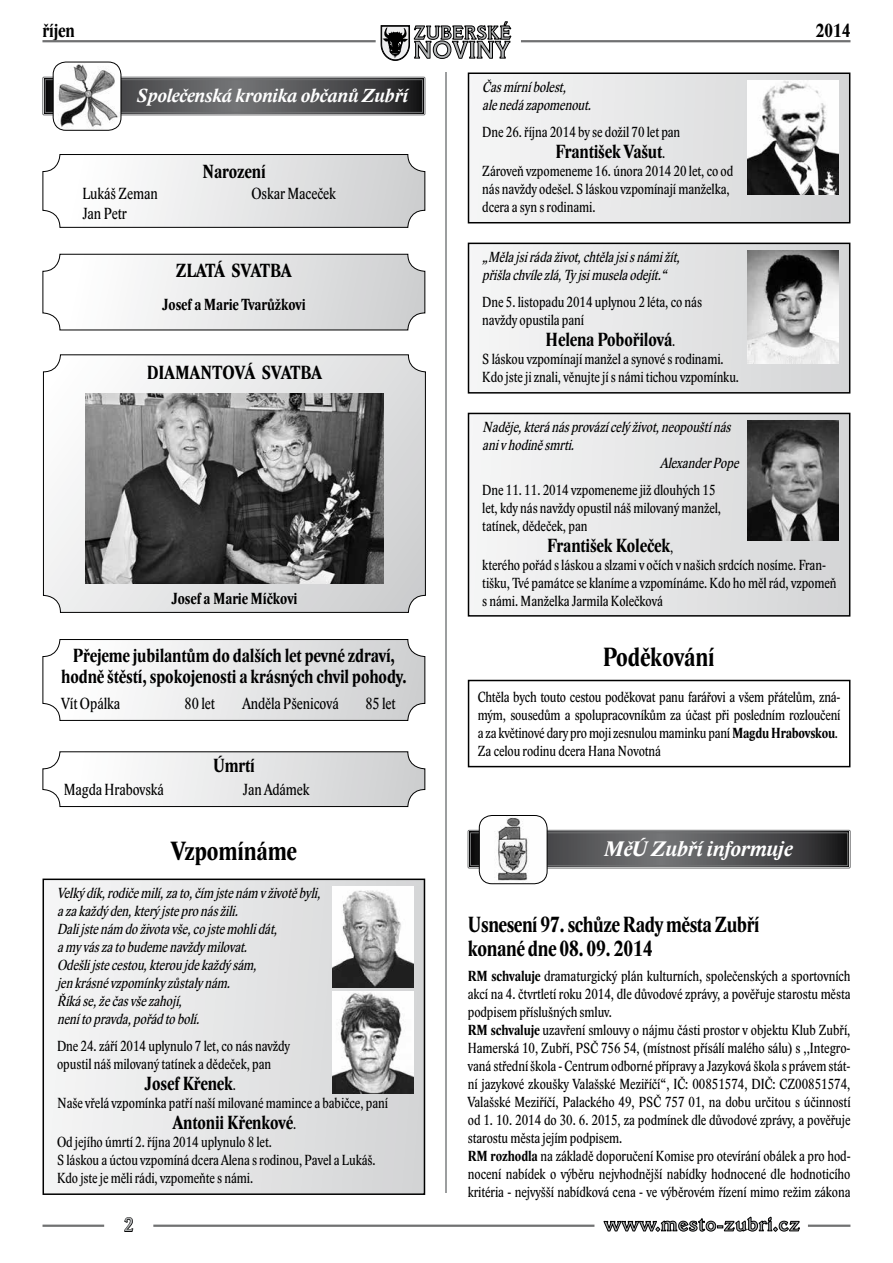
<style>
.page{position:relative;width:893px;height:1263px;background:#fff}
.page>*{position:absolute;margin:0;border:0;box-sizing:border-box;transform-origin:0 0}
.t1{font:700 27px "Lido STF Cond";color:#000}
.t2{font:700 23.55px "Veracruz CE";letter-spacing:.05em;color:#b1b3b4}
.t3{font:700 22.5px/24px "Lido STF Cond";letter-spacing:-.01em;color:#000}
.t4{font:italic 700 21.75px "Lido STFCE";color:#fff}
.t5{font:700 19.5px/21px "Lido STF Cond";color:#000;text-align:center}
.t6{font:italic 700 19.5px "Lido STFCE";color:#fff}
.t7{font:18.75px "Veracruz CE";color:#b1b3b4}
.t8{font:700 18.3px "Veracruz CE";letter-spacing:.05em;color:#b1b3b4}
.t9{font:16.5px/19.8px "Lido STF Cond";color:#000}
.t10{font:700 16.5px "Lido STF Cond";color:#000}
.t11{font:15px/18px "Lido STF Cond";color:#000}
.t12{font:italic 15px/18px "Lido STF Cond";color:#000}
.s1{font-weight:400;font-size:15px}
.s2{font-weight:700}
</style>
<div class="page">
<svg style="left:45px;top:641px;width:378px;height:78px"></svg>
<div style="left:43px;top:639px;width:382px;height:82px;border:1px solid #000;border-radius:17px"></div>
<svg style="left:45px;top:753px;width:378px;height:52px"></svg>
<div style="left:43px;top:751px;width:382px;height:56px;border:1px solid #000;border-radius:17px"></div>
<svg style="left:45px;top:156px;width:378px;height:70px"></svg>
<div style="left:43px;top:154px;width:382px;height:74px;border:1px solid #000;border-radius:17px"></div>
<svg style="left:45px;top:356px;width:379px;height:255px"></svg>
<div style="left:43px;top:354px;width:383px;height:259px;border:1px solid #000;border-radius:17px"></div>
<img style="left:86px;top:394px;width:297px;height:189px">
<div style="left:43px;top:879px;width:381px;height:315px;background:linear-gradient(to right,#f6f7f7,#d1d2d3)"></div>
<div style="left:43px;top:878px;width:382px;height:317px;border:2px solid #000"></div>
<img style="left:332px;top:886px;width:81px;height:102px">
<img style="left:332px;top:992px;width:81px;height:101px">
<div style="left:468px;top:73px;width:382px;height:150px;background:linear-gradient(to right,#f6f7f7,#d3d4d5)"></div>
<div style="left:468px;top:72px;width:382px;height:151px;border:2px solid #000"></div>
<div style="left:468px;top:243px;width:382px;height:150px;background:linear-gradient(to right,#f6f6f6,#d5d6d7)"></div>
<div style="left:468px;top:243px;width:382px;height:151px;border:2px solid #000"></div>
<div style="left:468px;top:413px;width:382px;height:203px;background:linear-gradient(to right,#f7f7f7,#d2d3d4)"></div>
<div style="left:468px;top:413px;width:382px;height:204px;border:2px solid #000"></div>
<img style="left:747px;top:81px;width:91px;height:114px">
<img style="left:747px;top:251px;width:91px;height:112px">
<img style="left:747px;top:421px;width:91px;height:119px">
<svg style="left:45px;top:256px;width:378px;height:72px"></svg>
<div style="left:43px;top:254px;width:382px;height:76px;border:1px solid #000;border-radius:17px"></div>
<div style="left:468px;top:680px;width:382px;height:87px;border:2px solid #000"></div>
<hr style="left:446px;top:72px;width:1px;height:1121px;background:#9c9e9f">
<svg style="left:124px;top:1217px;width:10px;height:15px"></svg>
<svg style="left:603px;top:1216px;width:197px;height:16px"></svg>
<hr style="left:153px;top:1224px;width:441px;height:3px;background:#707172">
<hr style="left:43px;top:1224px;width:61px;height:3px;background:#707172">
<hr style="left:808px;top:1224px;width:42px;height:3px;background:#707172">
<svg style="left:381px;top:21px;width:130px;height:39px"></svg>
<hr style="left:42px;top:40px;width:334px;height:2px;background:#707172">
<hr style="left:521px;top:40px;width:329px;height:2px;background:#707172">
<svg style="left:47px;top:81px;width:374px;height:30px;background:#515153"></svg>
<div style="left:43px;top:77px;width:382px;height:38px;border:1px solid #707172"></div>
<div style="left:45px;top:79px;width:378px;height:34px;border:1px solid #707172"></div>
<img style="left:53px;top:62px;width:68px;height:68px">
<div style="left:53px;top:62px;width:68px;height:69px;border:1px solid #000;border-radius:13px"></div>
<svg style="left:472px;top:834px;width:374px;height:30px;background:#515153"></svg>
<div style="left:468px;top:830px;width:382px;height:38px;border:1px solid #707172"></div>
<div style="left:470px;top:832px;width:378px;height:34px;border:1px solid #707172"></div>
<img style="left:479px;top:815px;width:68px;height:69px">
<div style="left:479px;top:815px;width:68px;height:69px;border:1px solid #000;border-radius:13px"></div>
<h3 class="t5" style="left:43px;top:20px;width:34px">říjen</h3>
<p class="t8" style="left:414px;top:22px;width:98px">ZUBERSKÉ</p>
<h2 class="t2" style="left:414px;top:35px;width:97px">NOVINY</h2>
<h3 class="t5" style="left:816px;top:20px;width:36px">2014</h3>
<h3 class="t6" style="left:137px;top:84px;width:272px">Společenská kronika občanů Zubří</h3>
<h3 class="t5" style="left:202px;top:162px;width:65px">Narození</h3>
<p class="t9" style="left:82px;top:184px;width:77px">Lukáš Zeman<br>Jan Petr</p>
<p class="t9" style="left:251px;top:184px;width:86px">Oskar Maceček</p>
<h3 class="t5" style="left:176px;top:261px;width:117px">ZLATÁ SVATBA</h3>
<p class="t10" style="left:162px;top:296px;width:145px">Josef a Marie Tvarůžkovi</p>
<h3 class="t5" style="left:147px;top:362px;width:177px">DIAMANTOVÁ SVATBA</h3>
<p class="t10" style="left:171px;top:590px;width:128px">Josef a Marie Míčkovi</p>
<h3 class="t5" style="left:61px;top:645px;width:347px">Přejeme jubilantům do dalších let pevné zdraví, hodně štěstí, spokojenosti a krásných chvil pohody.</h3>
<p class="t9" style="left:62px;top:693px;width:60px">Vít Opálka</p>
<p class="t9" style="left:185px;top:693px;width:32px">80 let</p>
<p class="t9" style="left:242px;top:693px;width:98px">Anděla Pšenicová</p>
<p class="t9" style="left:365px;top:693px;width:32px">85 let</p>
<h3 class="t5" style="left:213px;top:755px;width:43px">Úmrtí</h3>
<p class="t9" style="left:64px;top:780px;width:102px">Magda Hrabovská</p>
<p class="t9" style="left:243px;top:780px;width:68px">Jan Adámek</p>
<h1 class="t1" style="left:171px;top:837px;width:127px">Vzpomínáme</h1>
<p class="t12" style="left:57px;top:884px;width:268px">Velký dík,rodičemilí,zato,čím j stenám vživotěbyli, azakaždý den,který jstepronásžili.<br>Dalijstenám doživotavše,cojstemohlidát,<br>amy vászatobudemenavždy milovat.<br>Odešlijstecestou,kterou jdekaždý sám,<br>jen krásnévzpomínky zůstaly nám.<br>Říkáse,žečasvšezahoj í, nenítopravda,pořádtobolí.</p>
<p class="t11" style="left:57px;top:1037px;width:235px">Dne 24. září 2014 uplynulo 7 let, co nás navždy opustil náš milovaný tatínek a dědeček, pan</p>
<h3 class="t5" style="left:145px;top:1073px;width:93px">Josef Křenek<span class="s1">.</span></h3>
<p class="t11" style="left:57px;top:1094px;width:333px">Naše vřelá vzpomínka patří naší milované mamince a babičce, paní</p>
<h3 class="t5" style="left:173px;top:1112px;width:125px">Antonii Křenkové<span class="s1">.</span></h3>
<p class="t11" style="left:57px;top:1133px;width:320px">Od jejího úmrtí 2. října 2014 uplynulo 8 let.<br>S láskou a úctou vzpomíná dcera Alena s rodinou, Pavel a Lukáš.<br>Kdo jste je měli rádi, vzpomeňte s námi.</p>
<p class="t7" style="left:124px;top:1213px;width:11px">2</p>
<p class="t12" style="left:482px;top:78px;width:114px">Časmírníbolest, alenedázapomenout.</p>
<p class="t11" style="left:482px;top:123px;width:199px">Dne 26. října 2014 by se dožil 70 let pan</p>
<h3 class="t5" style="left:555px;top:142px;width:111px">František Vašut<span class="s1">.</span></h3>
<p class="t11" style="left:482px;top:162px;width:252px">Zároveň vzpomeneme 16. února 2014 20 let, co od nás navždy odešel. S láskou vzpomínají manželka, dcera a syn s rodinami.</p>
<p class="t12" style="left:482px;top:248px;width:202px">„Mělaj sirádaživot,chtělaj sisnámižít, přišlachvílezlá,Ty jsimuselaodejít.“</p>
<p class="t11" style="left:482px;top:293px;width:221px">Dne 5. listopadu 2014 uplynou 2 léta, co nás navždy opustila paní</p>
<h3 class="t5" style="left:545px;top:330px;width:131px">Helena Pobořilová<span class="s1">.</span></h3>
<p class="t11" style="left:482px;top:350px;width:258px">S láskou vzpomínají manžel a synové s rodinami.<br>Kdo jste ji znali, věnujte jí s námi tichou vzpomínku.</p>
<p class="t12" style="left:482px;top:419px;width:253px">Naděje,kteránásprovázícelý život,neopouštínás</p>
<p class="t12" style="left:482px;top:437px;width:97px">anivhodiněsmrti.</p>
<p class="t12" style="left:660px;top:455px;width:83px">AlexanderPope</p>
<p class="t11" style="left:482px;top:482px;width:240px">Dne 11. 11. 2014 vzpomeneme již dlouhých 15 let, kdy nás navždy opustil náš milovaný manžel, tatínek, dědeček, pan</p>
<h3 class="t5" style="left:547px;top:536px;width:128px">František Koleček<span class="s1">,</span></h3>
<p class="t11" style="left:482px;top:557px;width:356px">kterého pořád s láskou a slzami v očích v našich srdcích nosíme. Fran&shy;tišku, Tvé památce se klaníme a vzpomínáme. Kdo ho měl rád, vzpomeň s námi. Manželka Jarmila Kolečková</p>
<h1 class="t1" style="left:603px;top:643px;width:113px">Poděkování</h1>
<p class="t11" style="left:478px;top:688px;width:364px">Chtěla bych touto cestou poděkovat panu farářovi a všem přátelům, zná&shy;mým, sousedům a spolupracovníkům za účast při posledním rozloučení aza květinové dary pro moji zesnulou maminku paní <span class="s2">Magdu Hrabovskou</span>.<br>Zacelou rodinu dcera Hana Novotná</p>
<h3 class="t4" style="left:604px;top:836px;width:190px">MěÚ Zubří informuje</h3>
<h3 class="t3" style="left:468px;top:912px;width:293px">Usnesení 97. schůze Rady města Zubří konané dne 08. 09. 2014</h3>
<p class="t11" style="left:468px;top:967px;width:384px"><span class="s2">RM schvaluje</span> dramaturgický plán kulturních, společenských a sportovních akcí na 4. čtvrtletí roku 2014, dle důvodové zprávy, a pověřuje starostu města podpisem příslušných smluv.<br><span class="s2">RM schvaluje</span> uzavření smlouvy o nájmu části prostor v objektu Klub Zubří, Hamerská 10, Zubří, PSČ 756 54, (místnost přísálí malého sálu) s ,,Integro&shy;vaná střední škola - Centrum odborné přípravy aJazyková škola s právem stát&shy;ní jazykové zkoušky Valašské Meziříčí“, IČ: 00851574, DIČ: CZ00851574, Valašské Meziříčí, Palackého 49, PSČ 757 01, na dobu určitou s účinností od 1. 10. 2014 do 30. 6. 2015, za podmínek dle důvodové zprávy, a pověřuje starostu města jejím podpisem.<br><span class="s2">RM rozhodla</span> na základě doporučení Komise pro otevírání obálek a pro hod&shy;nocení nabídek o výběru nejvhodnější nabídky hodnocené dle hodnoticího kritéria - nejvyšší nabídková cena - ve výběrovém řízení mimo režim zákona</p>
</div>
